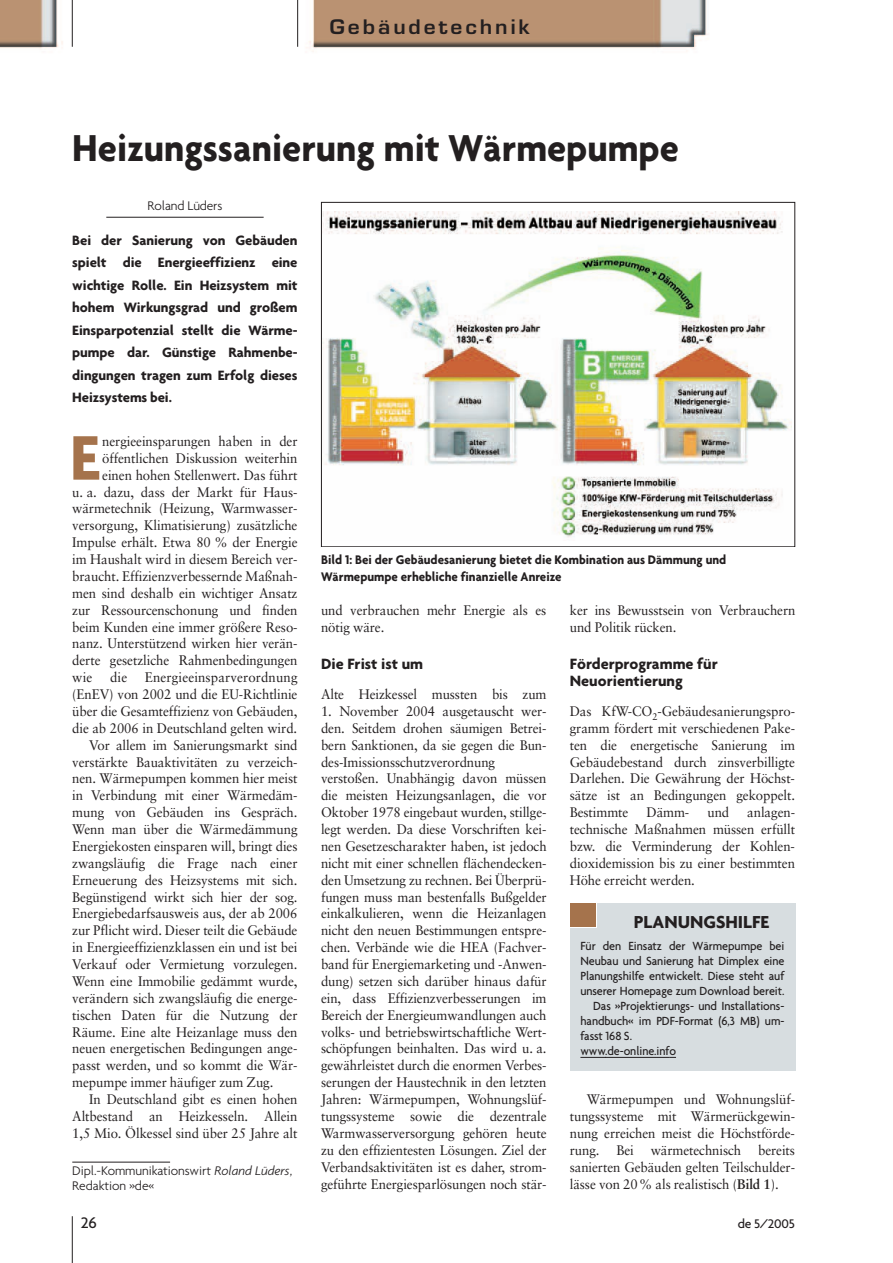
<style>
.page{position:relative;width:893px;height:1263px;background:#fff}
.page>*{position:absolute;margin:0;border:0;box-sizing:border-box;transform-origin:0 0}
.t1{font:700 68.1px "Agenda";color:#a5734c;scale:.95 1}
.t2{font:700 40.5px "Agenda";color:#231f20;scale:.95 1}
.t3{font:600 19.5px "Eurostile";letter-spacing:.14em;color:#231f20;scale:1.07 1}
.t4{font:700 18.75px "Agenda";color:#231f20}
.t5{font:500 16.5px "Agenda";color:#231f20}
.t6{font:700 16.2px/16.8px "Agenda";color:#231f20}
.t7{font:700 14.7px/22.5px "Agenda";letter-spacing:-.005em;color:#231f20;text-align:justify}
.t8{font:13.8px/17px "Sabon";letter-spacing:-.005em;color:#231f20;scale:.95 1}
.t9{font:700 13.5px/16.8px "Agenda";color:#231f20;scale:.95 1}
.t10{font:300 13.5px/15px "Agenda";letter-spacing:-.005em;color:#231f20}
.t11{font:500 13.5px "Agenda";letter-spacing:-.01em;color:#231f20}
.t12{font:500 12.75px "Agenda";letter-spacing:-.005em;color:#231f20;scale:.95 1}
.s1{font-style:italic}
.s2{font-weight:700}
</style>
<div class="page">
<img style="left:0;top:0;width:708px;height:52px">
<hr style="left:72px;top:0;width:1px;height:47px;background:#231f20">
<hr style="left:297px;top:0;width:1px;height:47px;background:#231f20">
<hr style="left:72px;top:1216px;width:1px;height:47px;background:#231f20">
<hr style="left:106px;top:217px;width:158px;height:1px;background:#231f20">
<img style="left:323px;top:212px;width:468px;height:326px">
<hr style="left:72px;top:1162px;width:98px;height:1px;background:#231f20">
<div style="left:570px;top:903px;width:225px;height:167px;background:#d7dde0"></div>
<div style="left:570px;top:903px;width:26px;height:24px;background:#a5734c"></div>
<svg style="left:580px;top:1057px;width:25px;height:1px"></svg>
<hr style="left:605px;top:1057px;width:64px;height:1px;background:#231f20">
<h3 class="t3" style="left:330px;top:19px;width:188px">Gebäudetechnik</h3>
<h2 class="t2" style="left:72px;top:123px;width:640px">Heizungssanierung mit Wärmepumpe</h2>
<p class="t10" style="left:147px;top:197px;width:76px">Roland Lüders</p>
<p class="t7" style="left:72px;top:229px;width:227px">Bei der Sanierung von Gebäuden spielt die Energieeffizienz eine wichtige Rolle. Ein Heizsystem mit hohem Wirkungsgrad und großem Einsparpotenzial stellt die Wärme&shy;pumpe dar. Günstige Rahmenbe&shy;dingungen tragen zum Erfolg dieses Heizsystems bei.</p>
<h1 class="t1" style="left:70px;top:416px;width:34px">E</h1>
<p class="t8" style="left:102px;top:434px;width:207px">nergieeinsparungen haben in der</p>
<p class="t8" style="left:102px;top:451px;width:207px">öffentlichen Diskussion weiterhin</p>
<p class="t8" style="left:102px;top:467px;width:207px">einen hohen Stellenwert. Das führt</p>
<p class="t8" style="left:72px;top:484px;width:239px">u. a. dazu, dass der Markt für Haus-</p>
<p class="t8" style="left:72px;top:501px;width:239px">wärmetechnik (Heizung, Warmwasser-</p>
<p class="t8" style="left:72px;top:518px;width:239px">versorgung, Klimatisierung) zusätzliche</p>
<p class="t8" style="left:72px;top:535px;width:239px">Impulse erhält. Etwa 80 % der Energie</p>
<p class="t8" style="left:72px;top:552px;width:239px">im Haushalt wird in diesem Bereich ver-</p>
<p class="t8" style="left:72px;top:569px;width:239px">braucht. Effizienzverbessernde Maßnah-</p>
<p class="t8" style="left:72px;top:586px;width:239px">men sind deshalb ein wichtiger Ansatz</p>
<p class="t8" style="left:72px;top:602px;width:239px">zur Ressourcenschonung und finden</p>
<p class="t8" style="left:72px;top:619px;width:239px">beim Kunden eine immer größere Reso-</p>
<p class="t8" style="left:72px;top:636px;width:239px">nanz. Unterstützend wirken hier verän-</p>
<p class="t8" style="left:72px;top:653px;width:239px">derte gesetzliche Rahmenbedingungen</p>
<p class="t8" style="left:72px;top:670px;width:23px">wie</p>
<p class="t8" style="left:110px;top:670px;width:20px">die</p>
<p class="t8" style="left:145px;top:670px;width:162px">Energieeinsparverordnung</p>
<p class="t8" style="left:72px;top:687px;width:239px">(EnEV) von 2002 und die EU-Richtlinie</p>
<p class="t8" style="left:72px;top:704px;width:239px">über die Gesamteffizienz von Gebäuden,</p>
<p class="t8" style="left:72px;top:721px;width:238px">die ab 2006 in Deutschland gelten wird.</p>
<p class="t8" style="left:89px;top:737px;width:221px">Vor allem im Sanierungsmarkt sind</p>
<p class="t8" style="left:72px;top:754px;width:239px">verstärkte Bauaktivitäten zu verzeich-</p>
<p class="t8" style="left:72px;top:771px;width:239px">nen. Wärmepumpen kommen hier meist</p>
<p class="t8" style="left:72px;top:788px;width:239px">in Verbindung mit einer Wärmedäm-</p>
<p class="t8" style="left:72px;top:805px;width:239px">mung von Gebäuden ins Gespräch.</p>
<p class="t8" style="left:72px;top:822px;width:239px">Wenn man über die Wärmedämmung</p>
<p class="t8" style="left:72px;top:839px;width:239px">Energiekosten einsparen will, bringt dies</p>
<p class="t8" style="left:72px;top:856px;width:239px">zwangsläufig die Frage nach einer</p>
<p class="t8" style="left:72px;top:872px;width:239px">Erneuerung des Heizsystems mit sich.</p>
<p class="t8" style="left:72px;top:889px;width:239px">Begünstigend wirkt sich hier der sog.</p>
<p class="t8" style="left:72px;top:906px;width:239px">Energiebedarfsausweis aus, der ab 2006</p>
<p class="t8" style="left:72px;top:923px;width:239px">zur Pflicht wird. Dieser teilt die Gebäude</p>
<p class="t8" style="left:72px;top:940px;width:239px">in Energieeffizienzklassen ein und ist bei</p>
<p class="t8" style="left:72px;top:957px;width:239px">Verkauf oder Vermietung vorzulegen.</p>
<p class="t8" style="left:72px;top:974px;width:239px">Wenn eine Immobilie gedämmt wurde,</p>
<p class="t8" style="left:72px;top:991px;width:239px">verändern sich zwangsläufig die energe-</p>
<p class="t8" style="left:72px;top:1007px;width:239px">tischen Daten für die Nutzung der</p>
<p class="t8" style="left:72px;top:1024px;width:239px">Räume. Eine alte Heizanlage muss den</p>
<p class="t8" style="left:72px;top:1041px;width:239px">neuen energetischen Bedingungen ange-</p>
<p class="t8" style="left:72px;top:1058px;width:239px">passt werden, und so kommt die Wär-</p>
<p class="t8" style="left:72px;top:1075px;width:213px">mepumpe immer häufiger zum Zug.</p>
<p class="t8" style="left:89px;top:1092px;width:221px">In Deutschland gibt es einen hohen</p>
<p class="t8" style="left:72px;top:1109px;width:239px">Altbestand an Heizkesseln. Allein</p>
<p class="t8" style="left:72px;top:1126px;width:239px">1,5 Mio. Ölkessel sind über 25 Jahre alt</p>
<p class="t10" style="left:72px;top:1163px;width:222px">Dipl.-Kommunikationswirt <span class="s1">Roland Lüders</span>,<br>Redaktion »de«</p>
<p class="t9" style="left:321px;top:551px;width:428px">Bild 1: Bei der Gebäudesanierung bietet die Kombination aus Dämmung und<br>Wärmepumpe erhebliche finanzielle Anreize</p>
<p class="t8" style="left:321px;top:602px;width:239px">und verbrauchen mehr Energie als es nötig wäre.</p>
<p class="t6" style="left:321px;top:655px;width:104px">Die Frist ist um</p>
<p class="t8" style="left:321px;top:687px;width:239px">Alte Heizkessel mussten bis zum</p>
<p class="t8" style="left:321px;top:704px;width:239px">1. November 2004 ausgetauscht wer&shy;den. Seitdem drohen säumigen Betrei&shy;bern Sanktionen, da sie gegen die Bun&shy;des-Imissionsschutzverordnung verstoßen. Unabhängig davon müssen die meisten Heizungsanlagen, die vor Oktober 1978 eingebaut wurden, stillge&shy;legt werden. Da diese Vorschriften kei&shy;nen Gesetzescharakter haben, ist jedoch nicht mit einer schnellen flächendecken&shy;den Umsetzung zu rechnen. Bei Überprü&shy;fungen muss man bestenfalls Bußgelder einkalkulieren, wenn die Heizanlagen nicht den neuen Bestimmungen entspre&shy;chen. Verbände wie die HEA (Fachver&shy;band für Energiemarketing und -Anwen&shy;dung) setzen sich darüber hinaus dafür ein, dass Effizienzverbesserungen im Bereich der Energieumwandlungen auch volks- und betriebswirtschaftliche Wert&shy;schöpfungen beinhalten. Das wird u. a. gewährleistet durch die enormen Verbes&shy;serungen der Haustechnik in den letzten Jahren: Wärmepumpen, Wohnungslüf&shy;tungssysteme sowie die dezentrale Warmwasserversorgung gehören heute zu den effizientesten Lösungen. Ziel der Verbandsaktivitäten ist es daher, strom&shy;geführte Energiesparlösungen noch stär-</p>
<p class="t8" style="left:570px;top:602px;width:239px">ker ins Bewusstsein von Verbrauchern und Politik rücken.</p>
<p class="t6" style="left:570px;top:655px;width:149px">Förderprogramme für<br>Neuorientierung</p>
<p class="t8" style="left:570px;top:704px;width:239px;text-align:justify">Das KfW-CO<sub>2</sub>-Gebäudesanierungspro&shy;gramm fördert mit verschiedenen Pake&shy;ten die energetische Sanierung im Gebäudebestand durch zinsverbilligte Darlehen. Die Gewährung der Höchst&shy;sätze ist an Bedingungen gekoppelt.<br>Bestimmte</p>
<p class="t8" style="left:570px;top:805px;width:239px;text-align:justify;text-indent:177px">anlagen&shy;technische Maßnahmen müssen erfüllt bzw. die Verminderung der Kohlen&shy;dioxidemission bis zu einer bestimmten Höhe erreicht werden.</p>
<p class="t8" style="left:646px;top:805px;width:47px">Dämm-</p>
<p class="t8" style="left:707px;top:805px;width:24px">und</p>
<h3 class="t4" style="left:634px;top:910px;width:137px">PLANUNGSHILFE</h3>
<p class="t12" style="left:580px;top:938px;width:216px">Für den Einsatz der Wärmepumpe bei</p>
<p class="t12" style="left:580px;top:953px;width:216px">Neubau und Sanierung hat Dimplex eine</p>
<p class="t12" style="left:580px;top:968px;width:216px">Planungshilfe entwickelt. Diese steht auf</p>
<p class="t12" style="left:580px;top:983px;width:216px">unserer Homepage zum Download bereit.</p>
<p class="t12" style="left:593px;top:998px;width:203px">Das »Projektierungs- und Installations-</p>
<p class="t12" style="left:580px;top:1013px;width:216px">handbuch« im PDF-Format (6,3 MB) um-</p>
<p class="t12" style="left:580px;top:1028px;width:56px">fasst 168 S.</p>
<p class="t12" style="left:580px;top:1043px;width:102px">www.de-online.info</p>
<p class="t8" style="left:570px;top:1092px;width:239px;text-align:justify;text-indent:17px">Wärmepumpen und Wohnungslüf&shy;tungssysteme mit Wärmerückgewin&shy;nung erreichen meist die Höchstförde&shy;rung. Bei wärmetechnisch bereits sanierten Gebäuden gelten Teilschulder&shy;lässe von 20% als realistisch (<span class="s2">Bild 1</span>).</p>
<p class="t5" style="left:81px;top:1213px;width:18px">26</p>
<p class="t11" style="left:738px;top:1215px;width:59px">de 5/2005</p>
</div>
